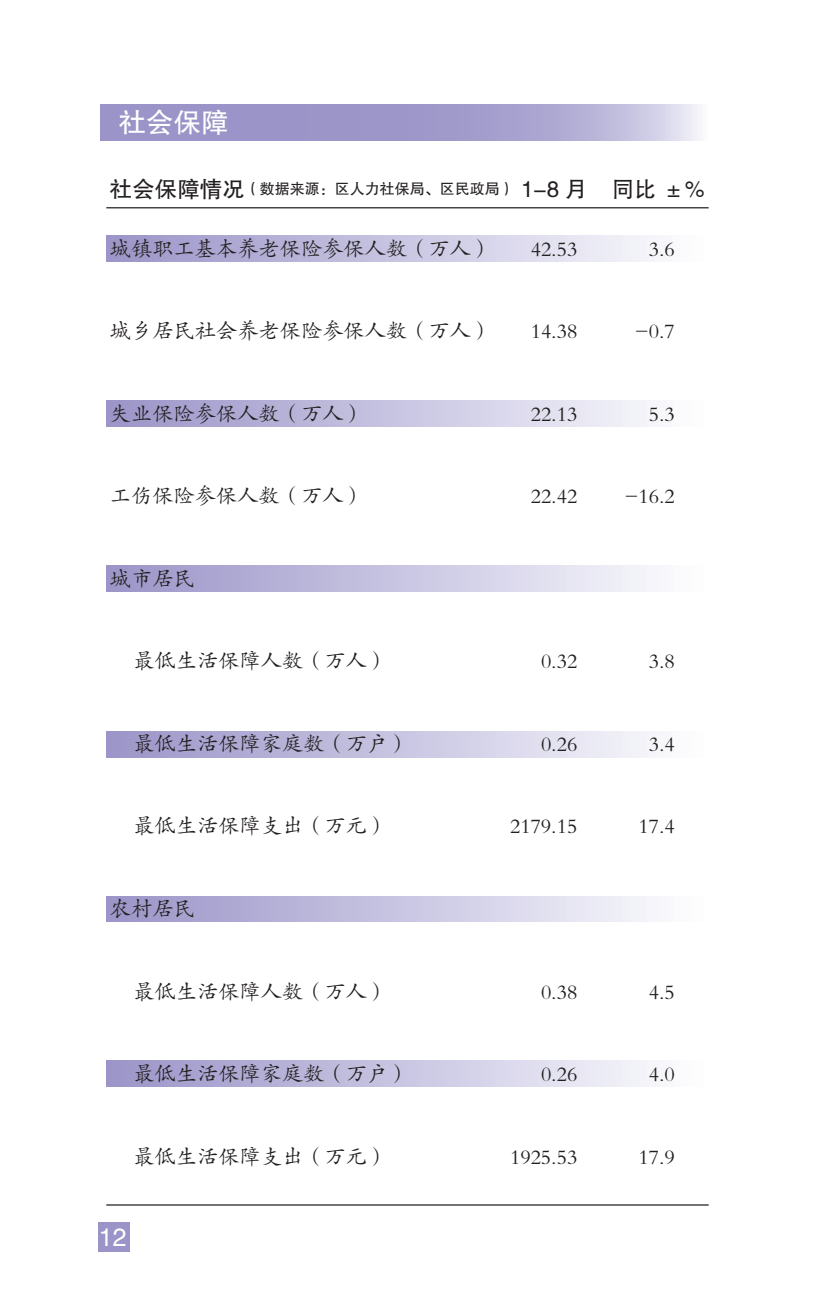
<style>
.page{position:relative;width:815px;height:1312px;background:#fff}
.page>*{position:absolute;margin:0;border:0;box-sizing:border-box;transform-origin:0 0}
.t1{font:27.5px "FZHTK GBK1 0";color:#fff}
.t2{font:25px "FZHTK GBK1 0";color:#fff}
.t3{font:21.25px "FZKTJW GB1 0";color:#231f20}
.t4{font:15px "FZHTK GBK1 0";color:#231f20}
.s1{font-size:22.5px}
</style>
<div class="page">
<svg style="left:101px;top:105px;width:597px;height:35px;background:#a7a2cf"></svg>
<div style="left:99px;top:1222px;width:31px;height:29px;background:#9a94c8"></div>
<div style="left:106px;top:236px;width:603px;height:25px;background:linear-gradient(to right,#9893c7,#fdfeff)"></div>
<div style="left:106px;top:400px;width:603px;height:26px;background:linear-gradient(to right,#9893c7,#fdfeff)"></div>
<div style="left:106px;top:566px;width:603px;height:25px;background:linear-gradient(to right,#9893c7,#fdfeff)"></div>
<div style="left:106px;top:1060px;width:603px;height:25px;background:linear-gradient(to right,#9893c7,#fdfeff)"></div>
<div style="left:106px;top:731px;width:603px;height:25px;background:linear-gradient(to right,#9893c7,#fdfeff)"></div>
<div style="left:106px;top:895px;width:603px;height:26px;background:linear-gradient(to right,#9893c7,#fdfeff)"></div>
<hr style="left:106px;top:207px;width:603px;height:1px;background:#231f20">
<hr style="left:106px;top:1203px;width:603px;height:2px;background:#231f20">
<p class="t1" style="left:119px;top:107px;width:111px">社会保障</p>
<p class="t4" style="left:110px;top:180px;width:596px"><span class="s1">社会保障情况</span>（数据来源：区人力社保局、区民政局） <span class="s1">1-8 月 同比 ±%</span></p>
<p class="t3" style="left:110px;top:237px;width:384px">城镇职工基本养老保险参保人数（万人）</p>
<p class="t3" style="left:531px;top:237px;width:48px">42.53</p>
<p class="t3" style="left:649px;top:237px;width:28px">3.6</p>
<p class="t3" style="left:110px;top:320px;width:384px">城乡居民社会养老保险参保人数（万人）</p>
<p class="t3" style="left:531px;top:320px;width:48px">14.38</p>
<p class="t3" style="left:635px;top:320px;width:42px">-0.7</p>
<p class="t3" style="left:110px;top:402px;width:256px">失业保险参保人数（万人）</p>
<p class="t3" style="left:531px;top:402px;width:48px">22.13</p>
<p class="t3" style="left:649px;top:402px;width:28px">5.3</p>
<p class="t3" style="left:110px;top:485px;width:256px">工伤保险参保人数（万人）</p>
<p class="t3" style="left:531px;top:485px;width:48px">22.42</p>
<p class="t3" style="left:624px;top:485px;width:52px">-16.2</p>
<p class="t3" style="left:110px;top:567px;width:86px">城市居民</p>
<p class="t3" style="left:133px;top:650px;width:256px">最低生活保障人数（万人）</p>
<p class="t3" style="left:541px;top:650px;width:38px">0.32</p>
<p class="t3" style="left:649px;top:650px;width:28px">3.8</p>
<p class="t3" style="left:133px;top:732px;width:278px">最低生活保障家庭数（万户）</p>
<p class="t3" style="left:541px;top:732px;width:38px">0.26</p>
<p class="t3" style="left:649px;top:732px;width:28px">3.4</p>
<p class="t3" style="left:133px;top:815px;width:256px">最低生活保障支出（万元）</p>
<p class="t3" style="left:510px;top:815px;width:69px">2179.15</p>
<p class="t3" style="left:638px;top:815px;width:38px">17.4</p>
<p class="t3" style="left:110px;top:897px;width:86px">农村居民</p>
<p class="t3" style="left:133px;top:980px;width:256px">最低生活保障人数（万人）</p>
<p class="t3" style="left:541px;top:980px;width:38px">0.38</p>
<p class="t3" style="left:649px;top:980px;width:28px">4.5</p>
<p class="t3" style="left:133px;top:1062px;width:278px">最低生活保障家庭数（万户）</p>
<p class="t3" style="left:541px;top:1062px;width:38px">0.26</p>
<p class="t3" style="left:649px;top:1062px;width:28px">4.0</p>
<p class="t3" style="left:133px;top:1145px;width:256px">最低生活保障支出（万元）</p>
<p class="t3" style="left:510px;top:1145px;width:69px">1925.53</p>
<p class="t3" style="left:638px;top:1145px;width:38px">17.9</p>
<p class="t2" style="left:99px;top:1222px;width:29px">12</p>
</div>
